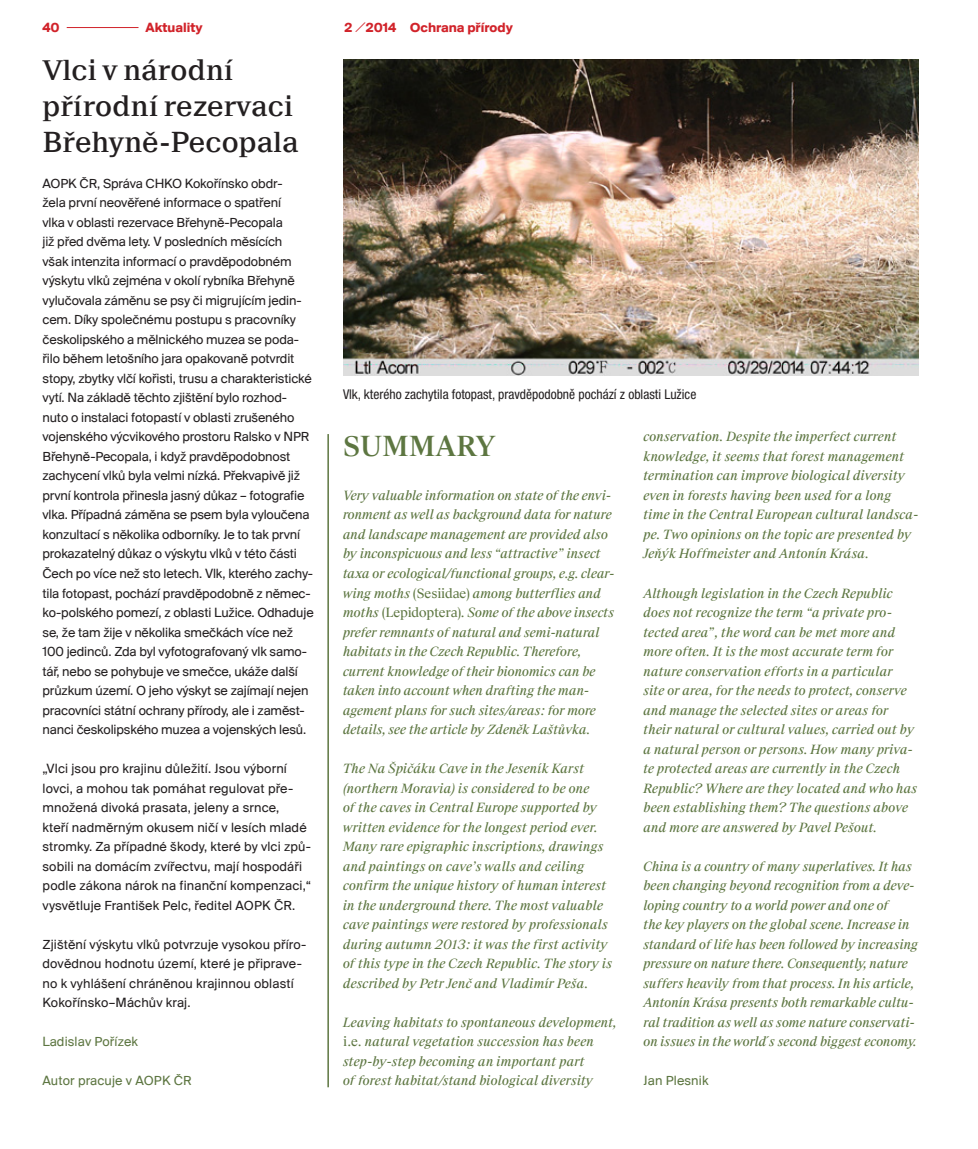
<style>
.page{position:relative;width:978px;height:1149px;background:#fff}
.page>*{position:absolute;margin:0;border:0;box-sizing:border-box;transform-origin:0 0}
._02_Mezititul_01{font:500 30px/36px "Suisse BP Neue";color:#231f20}
.Summary_nadpis{font:500 30px "Suisse BP Serif";color:#5d7641}
.summary_text{font:italic 13.8px/19.5px "Suisse BP Serif";letter-spacing:-.005em;color:#5d7641}
._03_Text{font:13.8px/19.5px "Suisse BP Intl";letter-spacing:-.01em;color:#231f20}
._03_Text-2{font:13.8px/19.5px "Suisse BP Intl";letter-spacing:.01em;color:#231f20}
._03_Text_Color{font:13.8px "Suisse BP Intl";letter-spacing:.01em;color:#5d7641}
.t1{font:700 13.8px "Suisse BP Intl";color:#d1232a}
.Popiska{font:condensed 13.5px "Helvetica Neue LT Pro";color:#231f20}
.s1{font-family:"Replica Pro";font-weight:300}
.s2{font-style:normal}
</style>
<div class="page">
<hr style="left:327px;top:434px;width:2px;height:652px;background:#5d7641">
<hr style="left:67px;top:27px;width:72px;height:1px;background:#d1232a">
<img style="left:343px;top:60px;width:575px;height:315px">
<p class="t1" style="left:43px;top:19px;width:19px">40</p>
<p class="t1" style="left:145px;top:19px;width:59px">Aktuality</p>
<p class="t1" style="left:344px;top:19px;width:170px">2 <span class="s1">/</span>2014 Ochrana přírody</p>
<p class="_02_Mezititul_01" style="left:43px;top:51px;width:258px">Vlci v národní přírodní rezervaci<br>Břehyně-Pecopala</p>
<p class="_03_Text" style="left:43px;top:173px;width:273px">AOPK ČR, Správa CHKO Kokořínsko obdr-<br>žela první neověřené informace o spatření<br>vlka v oblasti rezervace Břehyně-Pecopala<br>již před dvěma lety. V posledních měsících<br>však intenzita informací o pravděpodobném výskytu vlků zejména v okolí rybníka Břehyně vylučovala záměnu se psy či migrujícím jedin&shy;cem. Díky společnému postupu s pracovníky českolipského a mělnického muzea se poda&shy;řilo během letošního jara opakovaně potvrdit stopy, zbytky vlčí kořisti, trusu a charakteristické vytí. Na základě těchto zjištění bylo rozhod&shy;nuto o instalaci fotopastí v oblasti zrušeného vojenského výcvikového prostoru Ralsko v NPR Břehyně-Pecopala, i když pravděpodobnost zachycení vlků byla velmi nízká. Překvapivě již první kontrola přinesla jasný důkaz – fotografie vlka. Případná záměna se psem byla vyloučena konzultací s několika odborníky. Je to tak první prokazatelný důkaz o výskytu vlků v této části Čech po více než sto letech. Vlk, kterého zachy&shy;tila fotopast, pochází pravděpodobně z němec&shy;ko-polského pomezí, z oblasti Lužice. Odhaduje se, že tam žije v několika smečkách více než 100 jedinců. Zda byl vyfotografovaný vlk samo&shy;tář, nebo se pohybuje ve smečce, ukáže další průzkum území. O jeho výskyt se zajímají nejen pracovníci státní ochrany přírody, ale i zaměst&shy;nanci českolipského muzea a vojenských lesů.</p>
<p class="_03_Text-2" style="left:43px;top:758px;width:270px">„Vlci jsou pro krajinu důležití. Jsou výborní lovci, a mohou tak pomáhat regulovat pře&shy;množená divoká prasata, jeleny a srnce,<br>kteří nadměrným okusem ničí v lesích mladé stromky. Za případné škody, které by vlci způ&shy;sobili na domácím zvířectvu, mají hospodáři podle zákona nárok na finanční kompenzaci,“ vysvětluje František Pelc, ředitel AOPK ČR.</p>
<p class="_03_Text-2" style="left:43px;top:933px;width:265px">Zjištění výskytu vlků potvrzuje vysokou příro&shy;dovědnou hodnotu území, které je připrave&shy;no k vyhlášení chráněnou krajinnou oblastí Kokořínsko–Máchův kraj.</p>
<p class="_03_Text_Color" style="left:43px;top:1033px;width:97px">Ladislav Pořízek</p>
<p class="_03_Text_Color" style="left:43px;top:1072px;width:151px">Autor pracuje v AOPK ČR</p>
<p class="Popiska" style="left:343px;top:386px;width:355px">Vlk, kterého zachytila fotopast, pravděpodobně pochází z oblasti Lužice</p>
<p class="Summary_nadpis" style="left:343px;top:427px;width:154px">SUMMARY</p>
<p class="summary_text" style="left:343px;top:485px;width:273px">Very valuable information on state of the envi&shy;ronment as well as background data for nature and landscape management are provided also by inconspicuous and less “attractive” insect taxa or ecological/functional groups, e.g. clear&shy;wing moths <span class="s2">(Sesiidae)</span> among butterflies and moths <span class="s2">(Lepidoptera)</span>. Some of the above insects prefer remnants of natural and semi-natural habitats in the Czech Republic. Therefore, current knowledge of their bionomics can be taken into account when drafting the man&shy;agement plans for such sites/areas: for more details, see the article by Zdeněk Laštůvka.</p>
<p class="summary_text" style="left:343px;top:758px;width:271px">The Na Špičáku Cave in the Jeseník Karst (northern Moravia) is considered to be one<br>of the caves in Central Europe supported by written evidence for the longest period ever.<br>Many rare epigraphic inscriptions, drawings and paintings on cave’s walls and ceiling confirm the unique history of human interest in the underground there. The most valuable cave paintings were restored by professionals during autumn 2013: it was the first activity of this type in the Czech Republic. The story is described by Petr Jenč and Vladimír Peša.</p>
<p class="summary_text" style="left:343px;top:1011px;width:275px">Leaving habitats to spontaneous development, <span class="s2">i.e.</span> natural vegetation succession has been step-by-step becoming an important part<br>of forest habitat/stand biological diversity</p>
<p class="summary_text" style="left:643px;top:426px;width:276px">conservation. Despite the imperfect current knowledge, it seems that forest management termination can improve biological diversity even in forests having been used for a long time in the Central European cultural landsca&shy;pe. Two opinions on the topic are presented by Jeňýk Hoffmeister and Antonín Krása.</p>
<p class="summary_text" style="left:643px;top:582px;width:275px">Although legislation in the Czech Republic does not recognize the term “a private pro&shy;tected area”, the word can be met more and more often. It is the most accurate term for nature conservation efforts in a particular<br>site or area, for the needs to protect, conserve and manage the selected sites or areas for their natural or cultural values, carried out by a natural person or persons. How many priva&shy;te protected areas are currently in the Czech Republic? Where are they located and who has been establishing them? The questions above and more are answered by Pavel Pešout.</p>
<p class="summary_text" style="left:643px;top:855px;width:276px">China is a country of many superlatives. It has been changing beyond recognition from a deve&shy;loping country to a world power and one of<br>the key players on the global scene. Increase in standard of life has been followed by increasing pressure on nature there. Consequently, nature suffers heavily from that process. In his article, Antonín Krása presents both remarkable cultu&shy;ral tradition as well as some nature conservati&shy;on issues in the world´s second biggest economy.</p>
<p class="_03_Text_Color" style="left:643px;top:1072px;width:66px">Jan Plesnik</p>
</div>
